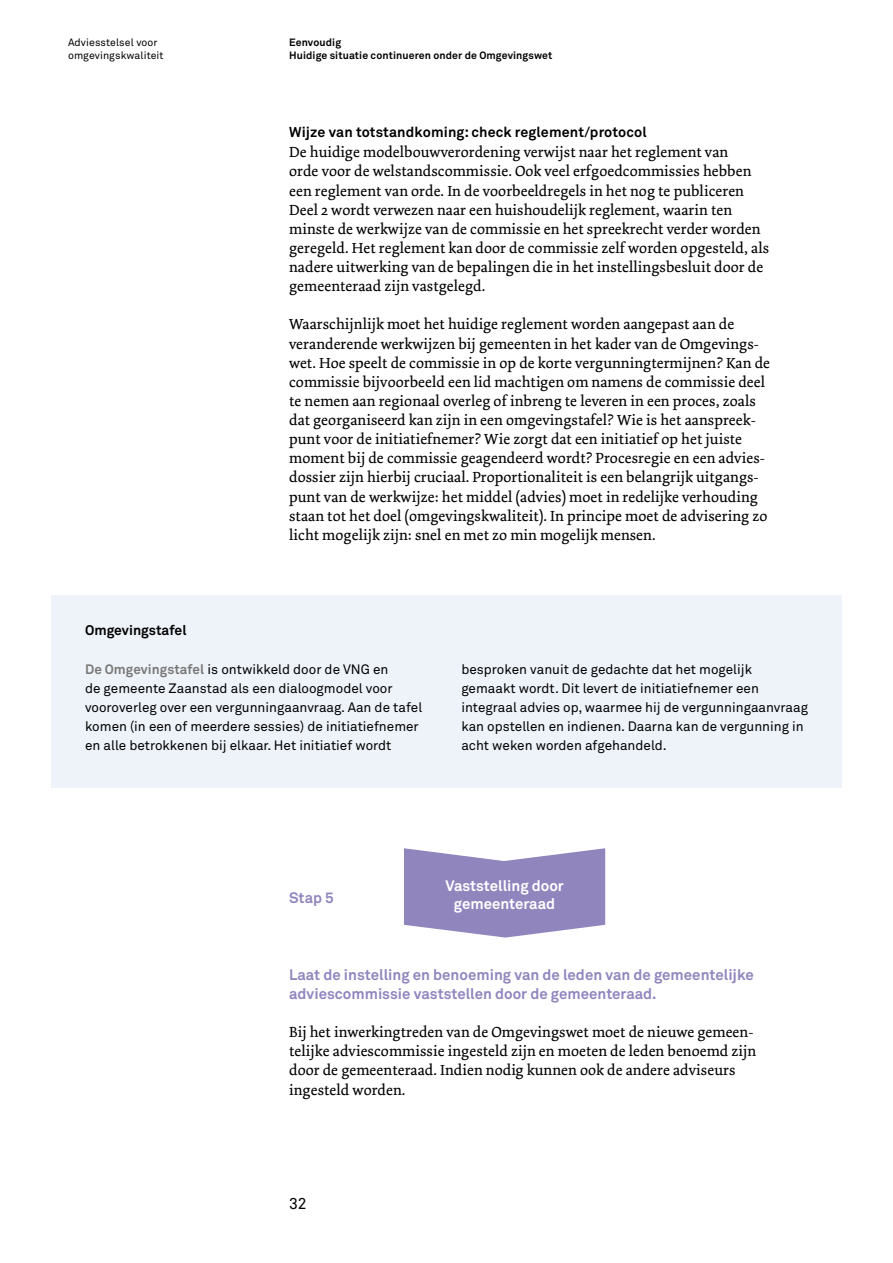
<style>
.page{position:relative;width:893px;height:1263px;background:#fff}
.page>*{position:absolute;margin:0;border:0;box-sizing:border-box;transform-origin:0 0}
.t1{font:15.75px "Akkurat";color:#000}
.t2{font:15.3px/19.2px "Dolly Pro";letter-spacing:.005em;color:#000}
.t3{font:700 15px/19.2px "Akkurat Std";color:#9185be}
.t4{font:700 15px/18px "Akkurat Std";color:#fff;text-align:center}
.t5{font:700 14.25px "Akkurat Std";letter-spacing:.01em;color:#000}
.t6{font:700 13.8px "Akkurat Std";color:#000}
.t7{font:13.5px/19.2px "Akkurat Std";color:#000}
.t8{font:700 10.5px/12.8px "Akkurat Std";letter-spacing:.01em;color:#000}
.t9{font:10.5px/12.8px "Akkurat Std";letter-spacing:.01em;color:#000}
.s1{font-weight:700;color:#797877}
</style>
<div class="page">
<div style="left:51px;top:595px;width:791px;height:60px;background:#eef3fa"></div>
<div style="left:51px;top:646px;width:415px;height:141px;background:#eef3fa"></div>
<div style="left:427px;top:646px;width:415px;height:141px;background:#eef3fa"></div>
<svg style="left:404px;top:848px;width:201px;height:89px;background:#a096c7"></svg>
<p class="t9" style="left:68px;top:37px;width:97px">Adviesstelsel voor omgevingskwaliteit</p>
<p class="t8" style="left:289px;top:36px;width:265px">Eenvoudig<br>Huidige situatie continueren onder de Omgevingswet</p>
<p class="t5" style="left:289px;top:123px;width:359px">Wijze van totstandkoming: check reglement/protocol</p>
<p class="t2" style="left:289px;top:143px;width:482px">De huidige modelbouwverordening verwijst naar het reglement van<br>orde voor de welstandscommissie. Ook veel erfgoedcommissies hebben een reglement van orde. In de voorbeeldregels in het nog te publiceren Deel 2 wordt verwezen naar een huishoudelijk reglement, waarin ten minste de werkwijze van de commissie en het spreekrecht verder worden geregeld. Het reglement kan door de commissie zelf worden opgesteld, als nadere uitwerking van de bepalingen die in het instellingsbesluit door de gemeenteraad zijn vastgelegd.</p>
<p class="t2" style="left:289px;top:315px;width:482px">Waarschijnlijk moet het huidige reglement worden aangepast aan de veranderende werkwijzen bij gemeenten in het kader van de Omgevings&shy;wet. Hoe speelt de commissie in op de korte vergunningtermijnen? Kan de commissie bijvoorbeeld een lid machtigen om namens de commissie deel te nemen aan regionaal overleg of inbreng te leveren in een proces, zoals dat georganiseerd kan zijn in een omgevingstafel? Wie is het aanspreek&shy;punt voor de initiatiefnemer? Wie zorgt dat een initiatief op het juiste moment bij de commissie geagendeerd wordt? Procesregie en een advies&shy;dossier zijn hierbij cruciaal. Proportionaliteit is een belangrijk uitgangs&shy;punt van de werkwijze: het middel (advies) moet in redelijke verhouding staan tot het doel (omgevingskwaliteit). In principe moet de advisering zo licht mogelijk zijn: snel en met zo min mogelijk mensen.</p>
<p class="t6" style="left:85px;top:622px;width:103px">Omgevingstafel</p>
<p class="t7" style="left:85px;top:659px;width:339px"><span class="s1">De Omgevingstafel</span> is ontwikkeld door de VNG en<br>de gemeente Zaanstad als een dialoogmodel voor vooroverleg over een vergunningaanvraag. Aan de tafel komen (in een of meerdere sessies) de initiatiefnemer en alle betrokkenen bij elkaar. Het initiatief wordt</p>
<p class="t7" style="left:461px;top:659px;width:348px">besproken vanuit de gedachte dat het mogelijk gemaakt wordt. Dit levert de initiatiefnemer een integraal advies op, waarmee hij de vergunningaanvraag kan opstellen en indienen. Daarna kan de vergunning in acht weken worden afgehandeld.</p>
<p class="t3" style="left:289px;top:888px;width:46px">Stap 5</p>
<p class="t4" style="left:445px;top:877px;width:120px">Vaststelling door gemeenteraad</p>
<p class="t3" style="left:289px;top:965px;width:466px">Laat de instelling en benoeming van de leden van de gemeentelijke adviescommissie vaststellen door de gemeenteraad.</p>
<p class="t2" style="left:289px;top:1022px;width:469px">Bij het inwerkingtreden van de Omgevingswet moet de nieuwe gemeen&shy;telijke adviescommissie ingesteld zijn en moeten de leden benoemd zijn door de gemeenteraad. Indien nodig kunnen ook de andere adviseurs ingesteld worden.</p>
<p class="t1" style="left:289px;top:1194px;width:19px">32</p>
</div>
